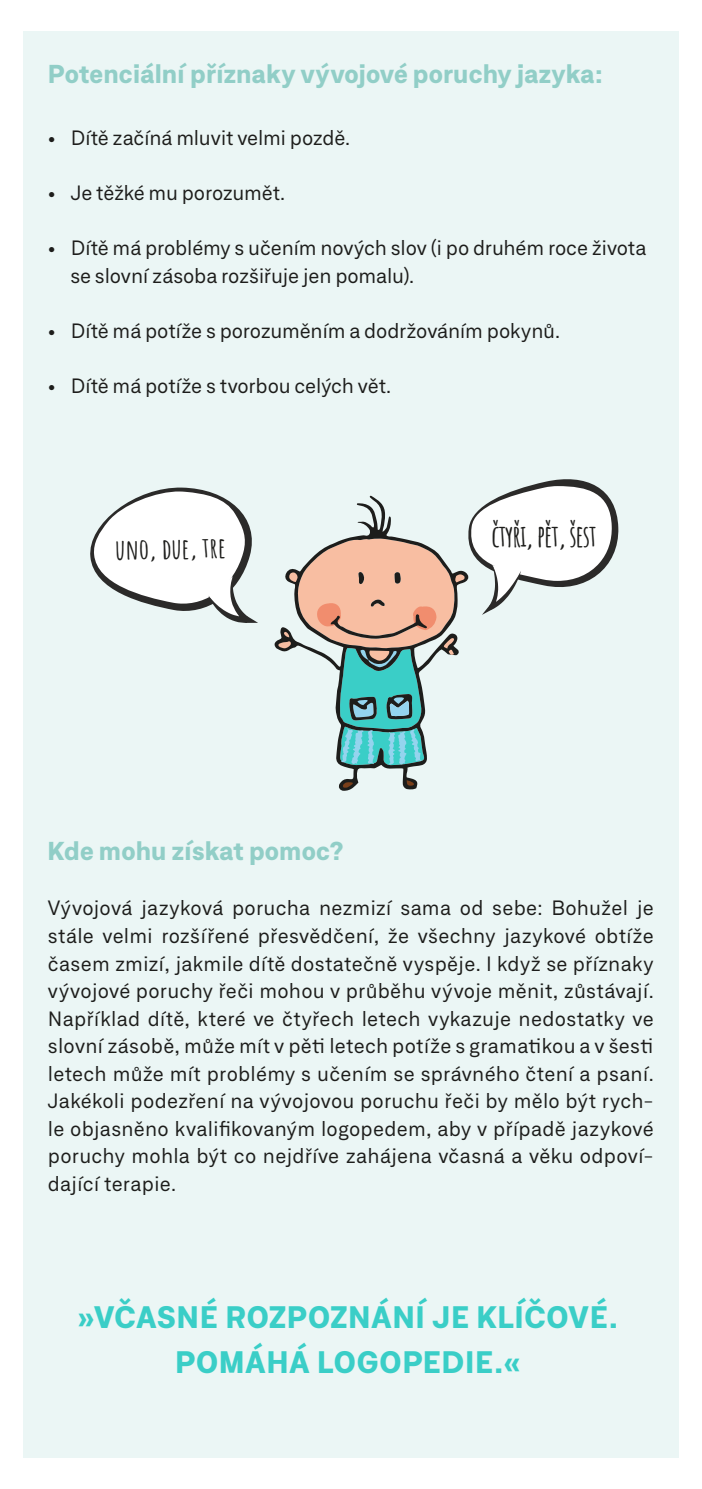
<style>
.page{position:relative;width:702px;height:1489px;background:#fff}
.page>*{position:absolute;margin:0;border:0;box-sizing:border-box;transform-origin:0 0}
.t1{font:800 30px/45px "Neufile Grotesk";letter-spacing:.025em;color:#3acec7;text-align:center}
.t2{font:700 30px "Amatic SC";letter-spacing:-.04em;color:#1d1d1b}
.t3{font:700 28px "Amatic SC";color:#1d1d1b}
.t4{font:800 25px "Neufile Grotesk";letter-spacing:.005em;color:#91cec7}
.t5{font:20px/27.5px "Neufile Grotesk";letter-spacing:-.005em;color:#1d1d1b}
</style>
<div class="page">
<div style="left:23px;top:31px;width:655px;height:1426px;background:#ebf6f5"></div>
<svg style="left:274px;top:640px;width:148px;height:150px"></svg>
<svg style="left:342px;top:782px;width:11px;height:5px"></svg>
<svg style="left:406px;top:780px;width:8px;height:5px"></svg>
<svg style="left:90px;top:487px;width:168px;height:136px"></svg>
<svg style="left:278px;top:479px;width:341px;height:286px"></svg>
<p class="t4" style="left:48px;top:57px;width:556px">Potenciální příznaky vývojové poruchy jazyka:</p>
<p class="t5" style="left:48px;top:124px;width:304px">• Dítě začíná mluvit velmi pozdě.</p>
<p class="t5" style="left:48px;top:179px;width:239px">• Je těžké mu porozumět.</p>
<p class="t5" style="left:70px;top:234px;width:577px;text-indent:-22px">• Dítě má problémy s učením nových slov (i po druhém roce života se slovní zásoba rozšiřuje jen pomalu).</p>
<p class="t5" style="left:48px;top:316px;width:513px">• Dítě má potíže s porozuměním a dodržováním pokynů.</p>
<p class="t5" style="left:48px;top:371px;width:345px">• Dítě má potíže s tvorbou celých vět.</p>
<h2 class="t3" style="left:115px;top:527px;width:112px;rotate:-1deg">uno, due, tre</h2>
<h1 class="t2" style="left:491px;top:513px;width:107px">čtyři, pět, šest</h1>
<p class="t4" style="left:48px;top:834px;width:297px">Kde mohu získat pomoc?</p>
<p class="t5" style="left:48px;top:894px;width:607px;text-align:justify">Vývojová jazyková porucha nezmizí sama od sebe: Bohužel je stále velmi rozšířené přesvědčení, že všechny jazykové obtíže časem zmizí, jakmile dítě dostatečně vyspěje. I když se příznaky vývojové poruchy řeči mohou v průběhu vývoje měnit, zůstávají.<br>Například dítě, které ve čtyřech letech vykazuje nedostatky ve slovní zásobě, může mít v pěti letech potíže s gramatikou a v šesti letech může mít problémy s učením se správného čtení a psaní.<br>Jakékoli podezření na vývojovou poruchu řeči by mělo být rych&shy;le objasněno kvalifikovaným logopedem, aby v případě jazykové poruchy mohla být co nejdříve zahájena včasná a věku odpoví&shy;dající terapie.</p>
<h1 class="t1" style="left:78px;top:1293px;width:542px">»VČASNÉ ROZPOZNÁNÍ JE KLÍČOVÉ.<br>POMÁHÁ LOGOPEDIE.«</h1>
</div>
